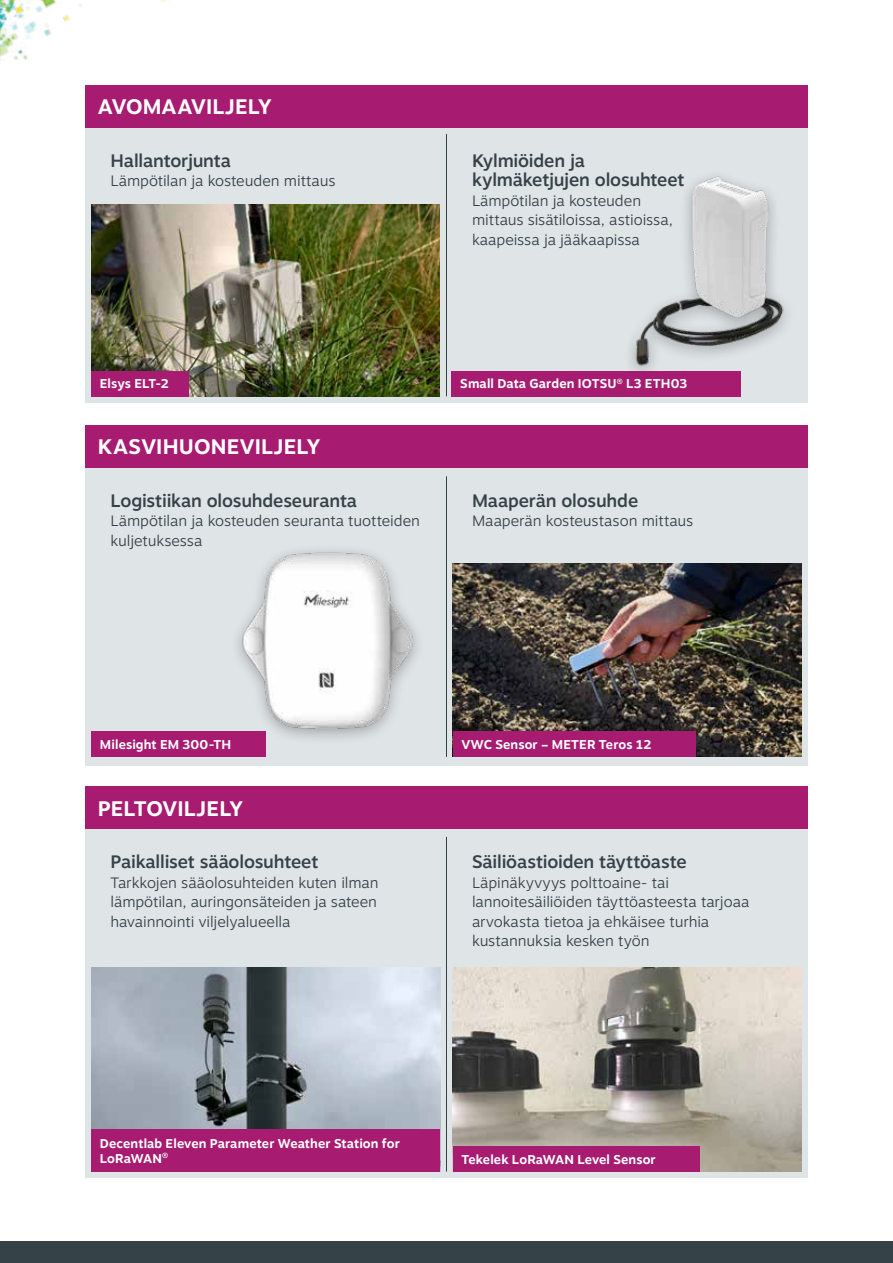
<style>
.page{position:relative;width:893px;height:1263px;background:#fff}
.page>*{position:absolute;margin:0;border:0;box-sizing:border-box;transform-origin:0 0}
.t1{font:700 21px "Motiva Sans";letter-spacing:.01em;color:#fff}
.t2{font:500 18px/19.5px "Motiva Sans";letter-spacing:-.01em;color:#354248}
.t3{font:300 15px/19.5px "Motiva Sans";letter-spacing:-.005em;color:#354248}
.t4{font:700 12.75px/15px "Motiva Sans";letter-spacing:.01em;color:#fff}
</style>
<div class="page">
<div style="left:446px;top:829px;width:362px;height:349px;background:#dfe4e7"></div>
<img style="left:453px;top:967px;width:348px;height:204px">
<div style="left:85px;top:829px;width:361px;height:349px;background:#dfe4e7"></div>
<img style="left:91px;top:967px;width:349px;height:162px">
<div style="left:85px;top:128px;width:361px;height:275px;background:#dfe4e7"></div>
<div style="left:85px;top:468px;width:361px;height:297px;background:#dfe4e7"></div>
<div style="left:446px;top:128px;width:362px;height:275px;background:#dfe4e7"></div>
<div style="left:446px;top:468px;width:362px;height:297px;background:#dfe4e7"></div>
<img style="left:91px;top:205px;width:349px;height:191px">
<img style="left:0;top:0;width:168px;height:61px">
<div style="left:91px;top:371px;width:98px;height:25px;background:#a71b71"></div>
<div style="left:91px;top:1129px;width:349px;height:42px;background:#a71b71"></div>
<div style="left:91px;top:731px;width:175px;height:26px;background:#a71b71"></div>
<div style="left:452px;top:371px;width:289px;height:25px;background:#a71b71"></div>
<div style="left:453px;top:1146px;width:246px;height:25px;background:#a71b71"></div>
<div style="left:624px;top:168px;width:172px;height:214px;background:#000;opacity:.3"></div>
<img style="left:631px;top:173px;width:160px;height:198px">
<div style="left:230px;top:543px;width:195px;height:202px;background:#000;opacity:.3"></div>
<img style="left:234px;top:549px;width:187px;height:182px">
<img style="left:453px;top:564px;width:348px;height:193px">
<div style="left:85px;top:85px;width:723px;height:43px;background:#a71b71"></div>
<div style="left:85px;top:787px;width:723px;height:42px;background:#a71b71"></div>
<div style="left:85px;top:425px;width:723px;height:43px;background:#a71b71"></div>
<hr style="left:446px;top:134px;width:1px;height:262px;background:#354248">
<hr style="left:446px;top:837px;width:1px;height:334px;background:#354248">
<hr style="left:446px;top:476px;width:1px;height:281px;background:#354248">
<div style="left:453px;top:731px;width:242px;height:26px;background:#a71b71"></div>
<div style="left:0;top:1242px;width:893px;height:21px;background:#354248"></div>
<h1 class="t1" style="left:98px;top:91px;width:175px">AVOMAAVILJELY</h1>
<p class="t2" style="left:111px;top:150px;width:122px">Hallantorjunta</p>
<p class="t3" style="left:111px;top:171px;width:226px">Lämpötilan ja kosteuden mittaus</p>
<p class="t2" style="left:472px;top:150px;width:214px">Kylmiöiden ja kylmäketjujen olosuhteet</p>
<p class="t3" style="left:472px;top:190px;width:202px">Lämpötilan ja kosteuden mittaus sisätiloissa, astioissa, kaapeissa ja jääkaapissa</p>
<p class="t4" style="left:100px;top:376px;width:71px">Elsys ELT-2</p>
<h1 class="t1" style="left:98px;top:432px;width:224px">KASVIHUONEVILJELY</h1>
<p class="t2" style="left:111px;top:490px;width:248px">Logistiikan olosuhdeseuranta</p>
<p class="t3" style="left:111px;top:511px;width:311px">Lämpötilan ja kosteuden seuranta tuotteiden kuljetuksessa</p>
<p class="t4" style="left:460px;top:376px;width:228px">Small Data Garden IOTSU<sup>®</sup> L3 ETH03</p>
<p class="t2" style="left:472px;top:490px;width:168px">Maaperän olosuhde</p>
<p class="t3" style="left:472px;top:511px;width:223px">Maaperän kosteustason mittaus</p>
<p class="t4" style="left:100px;top:737px;width:133px">Milesight EM 300-TH</p>
<h1 class="t1" style="left:98px;top:793px;width:146px">PELTOVILJELY</h1>
<p class="t2" style="left:111px;top:852px;width:209px">Paikalliset sääolosuhteet</p>
<p class="t3" style="left:111px;top:872px;width:270px;text-align:justify">Tarkkojen sääolosuhteiden kuten ilman lämpötilan, auringonsäteiden ja sateen havainnointi viljelyalueella</p>
<p class="t4" style="left:461px;top:737px;width:191px">VWC Sensor – METER Teros 12</p>
<p class="t2" style="left:472px;top:852px;width:216px">Säiliöastioiden täyttöaste</p>
<p class="t3" style="left:472px;top:872px;width:279px">Läpinäkyvyys polttoaine- tai lannoitesäiliöiden täyttöasteesta tarjoaa arvokasta tietoa ja ehkäisee turhia kustannuksia kesken työn</p>
<p class="t4" style="left:100px;top:1135px;width:301px">Decentlab Eleven Parameter Weather Station for<br>LoRaWAN<sup>®</sup></p>
<p class="t4" style="left:461px;top:1151px;width:196px">Tekelek LoRaWAN Level Sensor</p>
</div>
